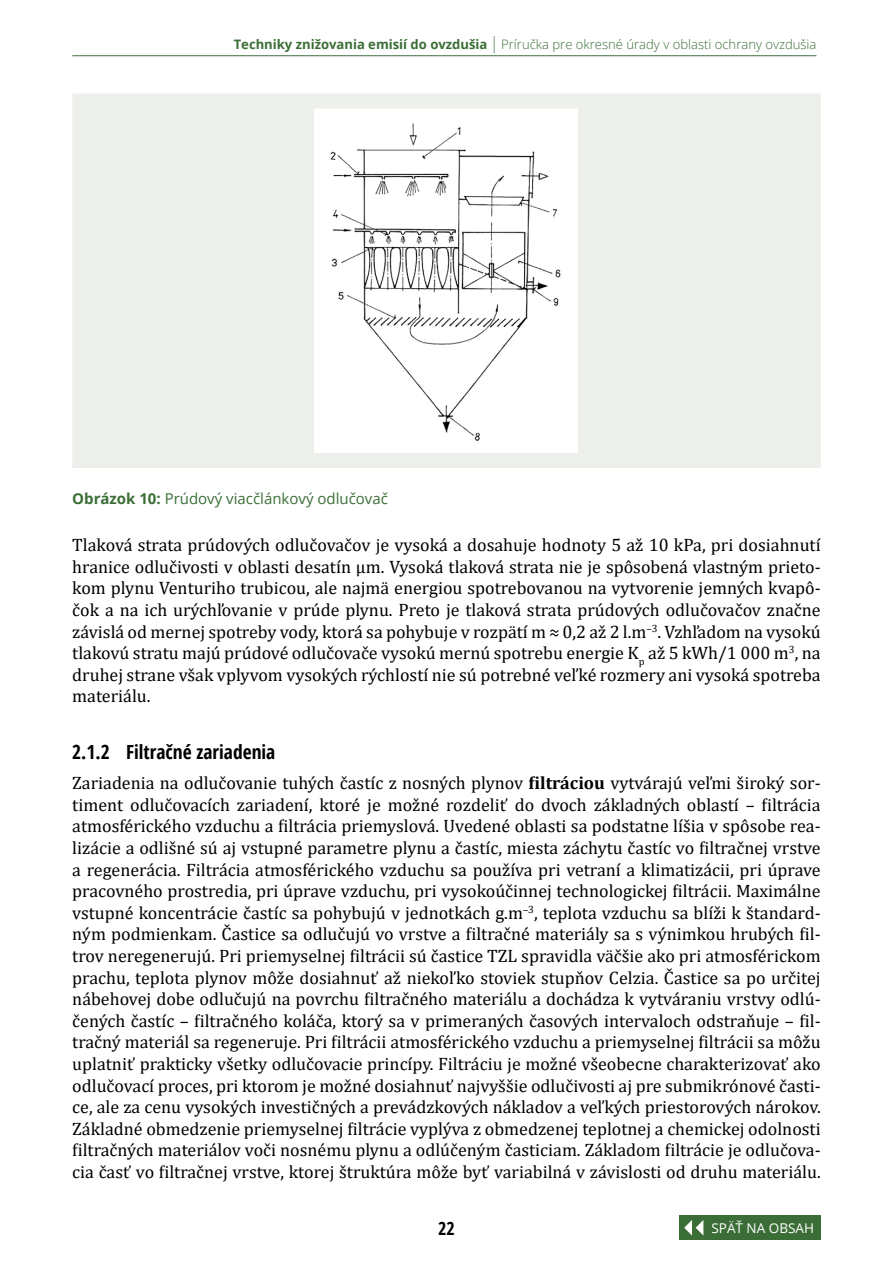
<style>
.page{position:relative;width:893px;height:1263px;background:#fff}
.page>*{position:absolute;margin:0;border:0;box-sizing:border-box;transform-origin:0 0}
.Podnadpis_2{font:700 condensed 19.5px "Open Sans";color:#000}
.odrážky{font:18px/21.6px "Cambria";color:#000;text-align:justify}
.t1{font:700 condensed 18px "Open Sans";color:#000}
.obr{font:15px "Open Sans";color:#3b6e37}
.t2{font:13.5px "Open Sans";color:#fff}
.t3{font:300 13.05px "Open Sans";color:#3b6e37}
.s1{font-weight:700}
.s2{font-size:16.95px}
</style>
<div class="page">
<hr style="left:72px;top:55px;width:744px;height:1px;background:#3b6e37">
<div style="left:679px;top:1215px;width:142px;height:25px;background:#3b6e37"></div>
<svg style="left:684px;top:1220px;width:19px;height:15px"></svg>
<svg style="left:72px;top:94px;width:749px;height:374px"></svg>
<p class="t3" style="left:234px;top:36px;width:584px"><span class="s1">Techniky znižovania emisií do ovzdušia</span> <span class="s2">|</span> Príručka pre okresné úrady v oblasti ochrany ovzdušia</p>
<p class="obr" style="left:72px;top:488px;width:317px"><span class="s1">Obrázok 10:</span> Prúdový viacčlánkový odlučovač</p>
<p class="odrážky" style="left:72px;top:534px;width:750px">Tlaková strata prúdových odlučovačov je vysoká a dosahuje hodnoty 5 až 10 kPa, pri dosiahnutí hranice odlučivosti v oblasti desatín µm. Vysoká tlaková strata nie je spôsobená vlastným prieto&shy;kom plynu Venturiho trubicou, ale najmä energiou spotrebovanou na vytvorenie jemných kvapô&shy;čok a na ich urýchľovanie v prúde plynu. Preto je tlaková strata prúdových odlučovačov značne závislá od mernej spotreby vody, ktorá sa pohybuje v rozpätí m ≈ 0,2 až 2 l.m<sup>–3</sup>. Vzhľadom na vysokú tlakovú stratu majú prúdové odlučovače vysokú mernú spotrebu energie K<sub>p</sub> až 5 kWh/1 000 m<sup>3</sup>, na druhej strane však vplyvom vysokých rýchlostí nie sú potrebné veľké rozmery ani vysoká spotreba materiálu.</p>
<p class="Podnadpis_2" style="left:72px;top:738px;width:205px">2.1.2 Filtračné zariadenia</p>
<p class="odrážky" style="left:72px;top:772px;width:750px">Zariadenia na odlučovanie tuhých častíc z nosných plynov <span class="s1">filtráciou</span> vytvárajú veľmi široký sor&shy;timent odlučovacích zariadení, ktoré je možné rozdeliť do dvoch základných oblastí – filtrácia atmosférického vzduchu a filtrácia priemyslová. Uvedené oblasti sa podstatne líšia v spôsobe rea&shy;lizácie a odlišné sú aj vstupné parametre plynu a častíc, miesta záchytu častíc vo filtračnej vrstve a regenerácia. Filtrácia atmosférického vzduchu sa používa pri vetraní a klimatizácii, pri úprave pracovného prostredia, pri úprave vzduchu, pri vysokoúčinnej technologickej filtrácii. Maximálne vstupné koncentrácie častíc sa pohybujú v jednotkách g.m<sup>–3</sup>, teplota vzduchu sa blíži k štandard&shy;ným podmienkam. Častice sa odlučujú vo vrstve a filtračné materiály sa s výnimkou hrubých fil&shy;trov neregenerujú. Pri priemyselnej filtrácii sú častice TZL spravidla väčšie ako pri atmosférickom prachu, teplota plynov môže dosiahnuť až niekoľko stoviek stupňov Celzia. Častice sa po určitej nábehovej dobe odlučujú na povrchu filtračného materiálu a dochádza k vytváraniu vrstvy odlú&shy;čených častíc – filtračného koláča, ktorý sa v primeraných časových intervaloch odstraňuje – fil&shy;tračný materiál sa regeneruje. Pri filtrácii atmosférického vzduchu a priemyselnej filtrácii sa môžu uplatniť prakticky všetky odlučovacie princípy. Filtráciu je možné všeobecne charakterizovať ako odlučovací proces, pri ktorom je možné dosiahnuť najvyššie odlučivosti aj pre submikrónové časti&shy;ce, ale za cenu vysokých investičných a prevádzkových nákladov a veľkých priestorových nárokov.<br>Základné obmedzenie priemyselnej filtrácie vyplýva z obmedzenej teplotnej a chemickej odolnosti filtračných materiálov voči nosnému plynu a odlúčeným časticiam. Základom filtrácie je odlučova&shy;cia časť vo filtračnej vrstve, ktorej štruktúra môže byť variabilná v závislosti od druhu materiálu.</p>
<p class="t1" style="left:438px;top:1216px;width:18px">22</p>
<p class="t2" style="left:711px;top:1219px;width:104px">SPÄŤ NA OBSAH</p>
</div>
